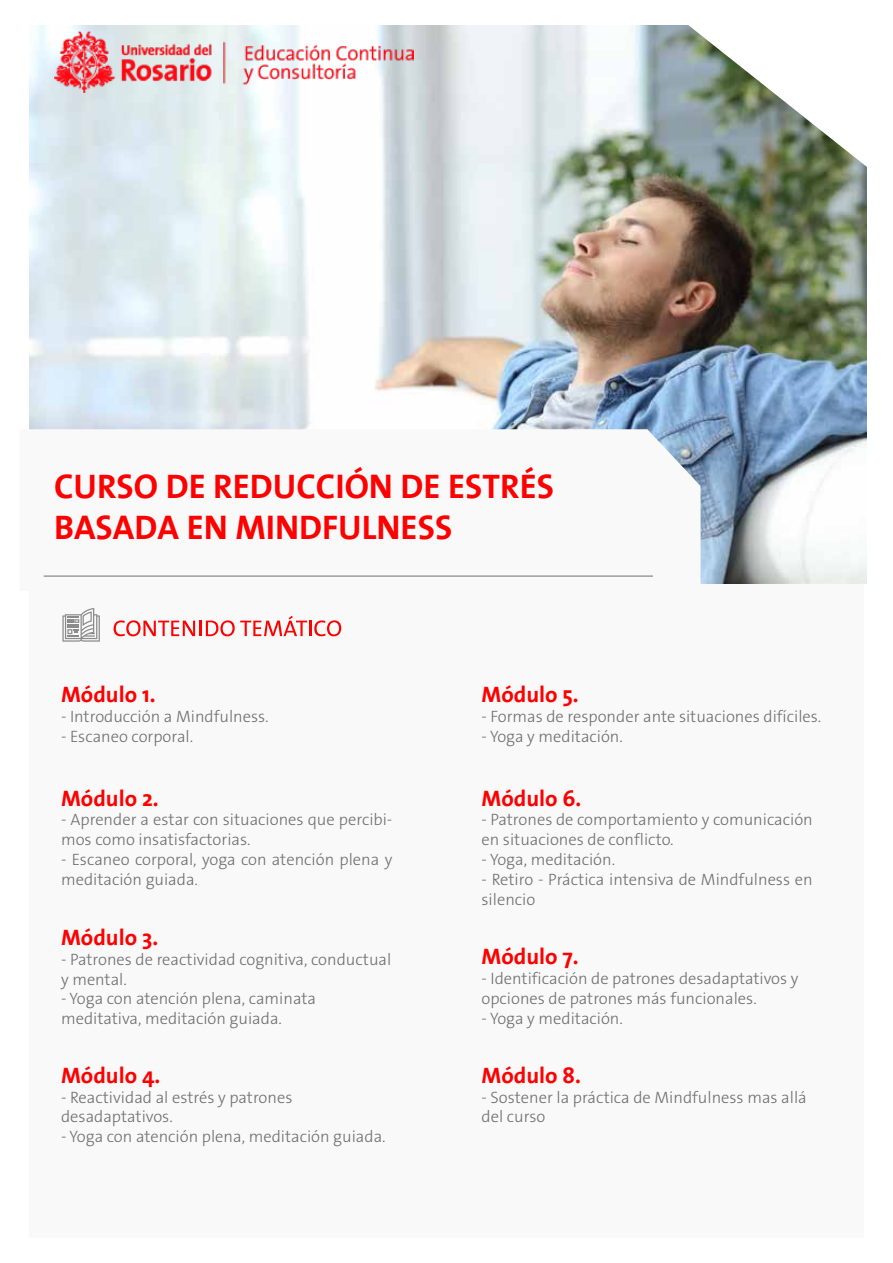
<style>
.page{position:relative;width:893px;height:1263px;background:#fff}
.page>*{position:absolute;margin:0;border:0;box-sizing:border-box;transform-origin:0 0}
.t1{font:700 34.5px/41.4px "The Sans";color:#f00}
.t2{font:700 22.5px "The Sans";color:#f00}
.t3{font:300 16.5px/19.8px "The Sans B3";color:#706f6f}
</style>
<div class="page">
<img style="left:29px;top:25px;width:838px;height:559px">
<svg style="left:679px;top:25px;width:188px;height:148px"></svg>
<svg style="left:29px;top:429px;width:672px;height:155px"></svg>
<hr style="left:44px;top:576px;width:609px;height:1px;background:#706f6f">
<svg style="left:114px;top:620px;width:81px;height:16px"></svg>
<hr style="left:199px;top:621px;width:3px;height:15px;background:#f00">
<svg style="left:206px;top:616px;width:135px;height:20px"></svg>
<svg style="left:62px;top:608px;width:38px;height:34px"></svg>
<img style="left:54px;top:32px;width:360px;height:61px">
<h1 class="t1" style="left:54px;top:464px;width:502px">CURSO DE REDUCCIÓN DE ESTRÉS<br>BASADA EN MINDFULNESS</h1>
<h2 class="t2" style="left:61px;top:676px;width:96px">Módulo 1.</h2>
<p class="t3" style="left:61px;top:707px;width:209px">- Introducción a Mindfulness.</p>
<p class="t3" style="left:61px;top:727px;width:134px">- Escaneo corporal.</p>
<h2 class="t2" style="left:61px;top:779px;width:99px">Módulo 2.</h2>
<p class="t3" style="left:61px;top:810px;width:333px">- Aprender a estar con situaciones que percibi&shy;mos como insatisfactorias.</p>
<p class="t3" style="left:61px;top:850px;width:333px">- Escaneo corporal, yoga con atención plena y meditación guiada.</p>
<h2 class="t2" style="left:61px;top:918px;width:99px">Módulo 3.</h2>
<p class="t3" style="left:61px;top:950px;width:332px">- Patrones de reactividad cognitiva, conductual y mental.</p>
<p class="t3" style="left:61px;top:989px;width:256px">- Yoga con atención plena, caminata meditativa, meditación guiada.</p>
<h2 class="t2" style="left:61px;top:1056px;width:101px">Módulo 4.</h2>
<p class="t3" style="left:61px;top:1088px;width:233px">- Reactividad al estrés y patrones desadaptativos.</p>
<p class="t3" style="left:61px;top:1127px;width:326px">- Yoga con atención plena, meditación guiada.</p>
<h2 class="t2" style="left:482px;top:676px;width:99px">Módulo 5.</h2>
<p class="t3" style="left:482px;top:707px;width:341px">- Formas de responder ante situaciones difíciles.</p>
<p class="t3" style="left:482px;top:727px;width:143px">- Yoga y meditación.</p>
<h2 class="t2" style="left:482px;top:779px;width:101px">Módulo 6.</h2>
<p class="t3" style="left:482px;top:810px;width:333px">- Patrones de comportamiento y comunicación en situaciones de conflicto.</p>
<p class="t3" style="left:482px;top:850px;width:135px">- Yoga, meditación.</p>
<p class="t3" style="left:482px;top:870px;width:333px">- Retiro - Práctica intensiva de Mindfulness en silencio</p>
<h2 class="t2" style="left:482px;top:938px;width:99px">Módulo 7.</h2>
<p class="t3" style="left:482px;top:969px;width:318px">- Identificación de patrones desadaptativos y opciones de patrones más funcionales.</p>
<p class="t3" style="left:482px;top:1009px;width:143px">- Yoga y meditación.</p>
<h2 class="t2" style="left:482px;top:1056px;width:101px">Módulo 8.</h2>
<p class="t3" style="left:482px;top:1088px;width:327px">- Sostener la práctica de Mindfulness mas allá del curso</p>
</div>
